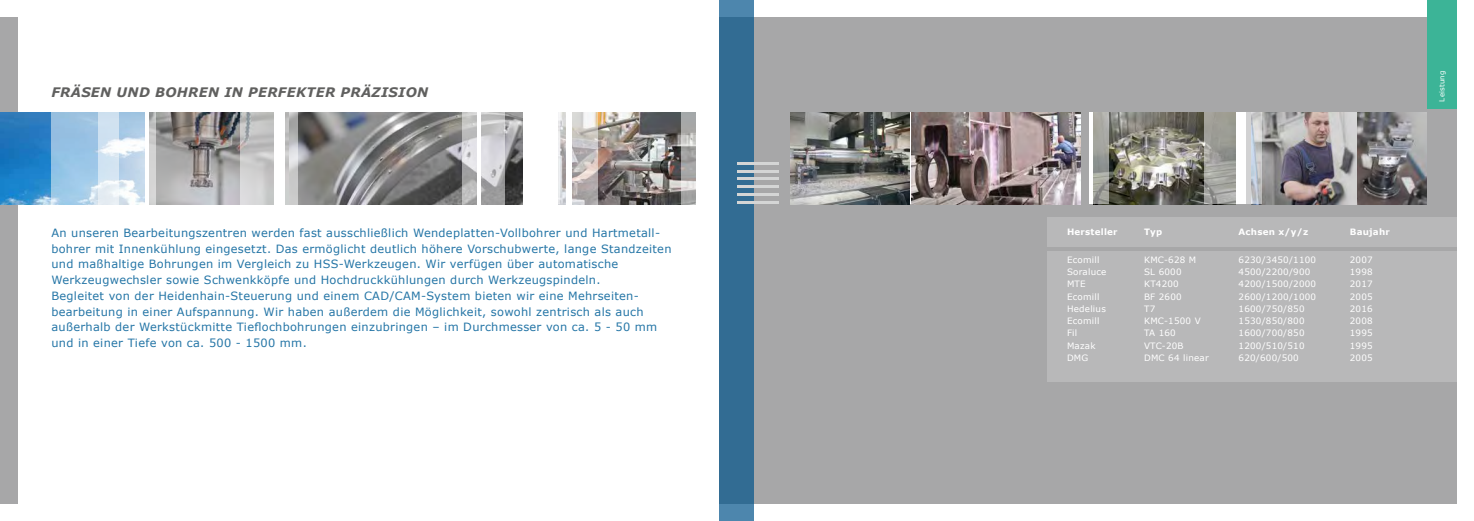
<style>
.page{position:relative;width:1474px;height:521px;background:#fff}
.page>*{position:absolute;margin:0;border:0;box-sizing:border-box;transform-origin:0 0}
.t1{font:italic 700 13.12px "Verdana";letter-spacing:.025em;color:#60605f}
.t2{font:11.38px/15.8px "Verdana";letter-spacing:.025em;color:#2475a6}
.t3{font:8.75px "Verdana";letter-spacing:.025em;color:#fff}
.t4{font:700 8.75px "Verdana";letter-spacing:.025em;color:#fff}
.t5{font:7px "Verdana";letter-spacing:.025em;color:#fff}
</style>
<div class="page">
<div style="left:0;top:17px;width:17px;height:487px;background:#a7a7a8"></div>
<div style="left:719px;top:17px;width:737px;height:487px;background:#a7a7a8"></div>
<svg style="left:719px;top:0;width:35px;height:521px;background:#346e95"></svg>
<hr style="left:737px;top:162px;width:41px;height:2px;background:#d4d5d5">
<hr style="left:737px;top:170px;width:41px;height:2px;background:#d4d5d5">
<hr style="left:737px;top:178px;width:41px;height:2px;background:#d4d5d5">
<hr style="left:737px;top:186px;width:41px;height:2px;background:#d4d5d5">
<hr style="left:737px;top:194px;width:41px;height:2px;background:#d4d5d5">
<hr style="left:737px;top:201px;width:41px;height:3px;background:#d4d5d5">
<img style="left:597px;top:112px;width:84px;height:92px">
<svg style="left:558px;top:112px;width:39px;height:93px;background:#c6c1c0"></svg>
<div style="left:503px;top:108px;width:57px;height:96px;background:#fff"></div>
<svg style="left:681px;top:112px;width:15px;height:93px"></svg>
<div style="left:566px;top:111px;width:6px;height:94px;background:#fff"></div>
<img style="left:1109px;top:112px;width:95px;height:92px">
<img style="left:0;top:112px;width:522px;height:92px">
<img style="left:1261px;top:112px;width:96px;height:92px">
<img style="left:790px;top:112px;width:290px;height:92px">
<svg style="left:1092px;top:112px;width:17px;height:92px"></svg>
<svg style="left:119px;top:112px;width:37px;height:93px"></svg>
<img style="left:1357px;top:112px;width:69px;height:92px">
<svg style="left:51px;top:112px;width:68px;height:93px;background:#b0d1ea"></svg>
<svg style="left:1204px;top:112px;width:57px;height:92px"></svg>
<svg style="left:240px;top:112px;width:57px;height:93px;background:#c6c6c6"></svg>
<div style="left:1236px;top:112px;width:10px;height:92px;background:#fff"></div>
<div style="left:274px;top:112px;width:11px;height:94px;background:#fff"></div>
<hr style="left:1089px;top:112px;width:3px;height:92px;background:#fff">
<hr style="left:145px;top:112px;width:4px;height:95px;background:#fff">
<hr style="left:909px;top:112px;width:2px;height:92px;background:#fff">
<svg style="left:463px;top:112px;width:42px;height:93px;background:#c8c8ca"></svg>
<div style="left:1047px;top:217px;width:421px;height:30px;background:#b8b8b9"></div>
<div style="left:1047px;top:251px;width:421px;height:131px;background:#b8b8b9"></div>
<div style="left:1426px;top:0;width:30px;height:108px;background:#3cb497"></div>
<p class="t1" style="left:51px;top:83px;width:378px">FRÄSEN UND BOHREN IN PERFEKTER PRÄZISION</p>
<p class="t2" style="left:51px;top:225px;width:621px">An unseren Bearbeitungszentren werden fast ausschließlich Wendeplatten-Vollbohrer und Hartmetall&shy;bohrer mit Innenkühlung eingesetzt. Das ermöglicht deutlich höhere Vorschubwerte, lange Standzeiten und maßhaltige Bohrungen im Vergleich zu HSS-Werkzeugen. Wir verfügen über automatische Werkzeugwechsler sowie Schwenkköpfe und Hochdruckkühlungen durch Werkzeugspindeln.<br>Begleitet von der Heidenhain-Steuerung und einem CAD/CAM-System bieten wir eine Mehrseiten&shy;bearbeitung in einer Aufspannung. Wir haben außerdem die Möglichkeit, sowohl zentrisch als auch außerhalb der Werkstückmitte Tieflochbohrungen einzubringen – im Durchmesser von ca. 5 - 50 mm und in einer Tiefe von ca. 500 - 1500 mm.</p>
<p class="t5" style="left:1436px;top:101px;width:32px;rotate:-90deg">Leistung</p>
<p class="t4" style="left:1067px;top:225px;width:52px">Hersteller</p>
<p class="t4" style="left:1144px;top:225px;width:20px">Typ</p>
<p class="t4" style="left:1238px;top:225px;width:71px">Achsen x/y/z</p>
<p class="t4" style="left:1349px;top:225px;width:42px">Baujahr</p>
<p class="t3" style="left:1067px;top:254px;width:34px">Ecomill</p>
<p class="t3" style="left:1144px;top:254px;width:54px">KMC-628 M</p>
<p class="t3" style="left:1238px;top:254px;width:79px">6230/3450/1100</p>
<p class="t3" style="left:1349px;top:254px;width:24px">2007</p>
<p class="t3" style="left:1067px;top:266px;width:41px">Soraluce</p>
<p class="t3" style="left:1144px;top:266px;width:39px">SL 6000</p>
<p class="t3" style="left:1238px;top:266px;width:73px">4500/2200/900</p>
<p class="t3" style="left:1349px;top:266px;width:24px">1998</p>
<p class="t3" style="left:1067px;top:278px;width:20px">MTE</p>
<p class="t3" style="left:1144px;top:278px;width:36px">KT4200</p>
<p class="t3" style="left:1238px;top:278px;width:79px">4200/1500/2000</p>
<p class="t3" style="left:1349px;top:278px;width:24px">2017</p>
<p class="t3" style="left:1067px;top:290px;width:34px">Ecomill</p>
<p class="t3" style="left:1144px;top:290px;width:39px">BF 2600</p>
<p class="t3" style="left:1238px;top:290px;width:79px">2600/1200/1000</p>
<p class="t3" style="left:1349px;top:290px;width:24px">2005</p>
<p class="t3" style="left:1067px;top:303px;width:40px">Hedelius</p>
<p class="t3" style="left:1144px;top:303px;width:13px">T7</p>
<p class="t3" style="left:1238px;top:303px;width:68px">1600/750/850</p>
<p class="t3" style="left:1349px;top:303px;width:24px">2016</p>
<p class="t3" style="left:1067px;top:315px;width:34px">Ecomill</p>
<p class="t3" style="left:1144px;top:315px;width:58px">KMC-1500 V</p>
<p class="t3" style="left:1238px;top:315px;width:68px">1530/850/800</p>
<p class="t3" style="left:1349px;top:315px;width:24px">2008</p>
<p class="t3" style="left:1067px;top:327px;width:12px">Fil</p>
<p class="t3" style="left:1144px;top:327px;width:33px">TA 160</p>
<p class="t3" style="left:1238px;top:327px;width:68px">1600/700/850</p>
<p class="t3" style="left:1349px;top:327px;width:24px">1995</p>
<p class="t3" style="left:1067px;top:339px;width:30px">Mazak</p>
<p class="t3" style="left:1144px;top:339px;width:41px">VTC-20B</p>
<p class="t3" style="left:1238px;top:339px;width:68px">1200/510/510</p>
<p class="t3" style="left:1349px;top:339px;width:24px">1995</p>
<p class="t3" style="left:1067px;top:352px;width:23px">DMG</p>
<p class="t3" style="left:1144px;top:352px;width:66px">DMC 64 linear</p>
<p class="t3" style="left:1238px;top:352px;width:62px">620/600/500</p>
<p class="t3" style="left:1349px;top:352px;width:24px">2005</p>
</div>
